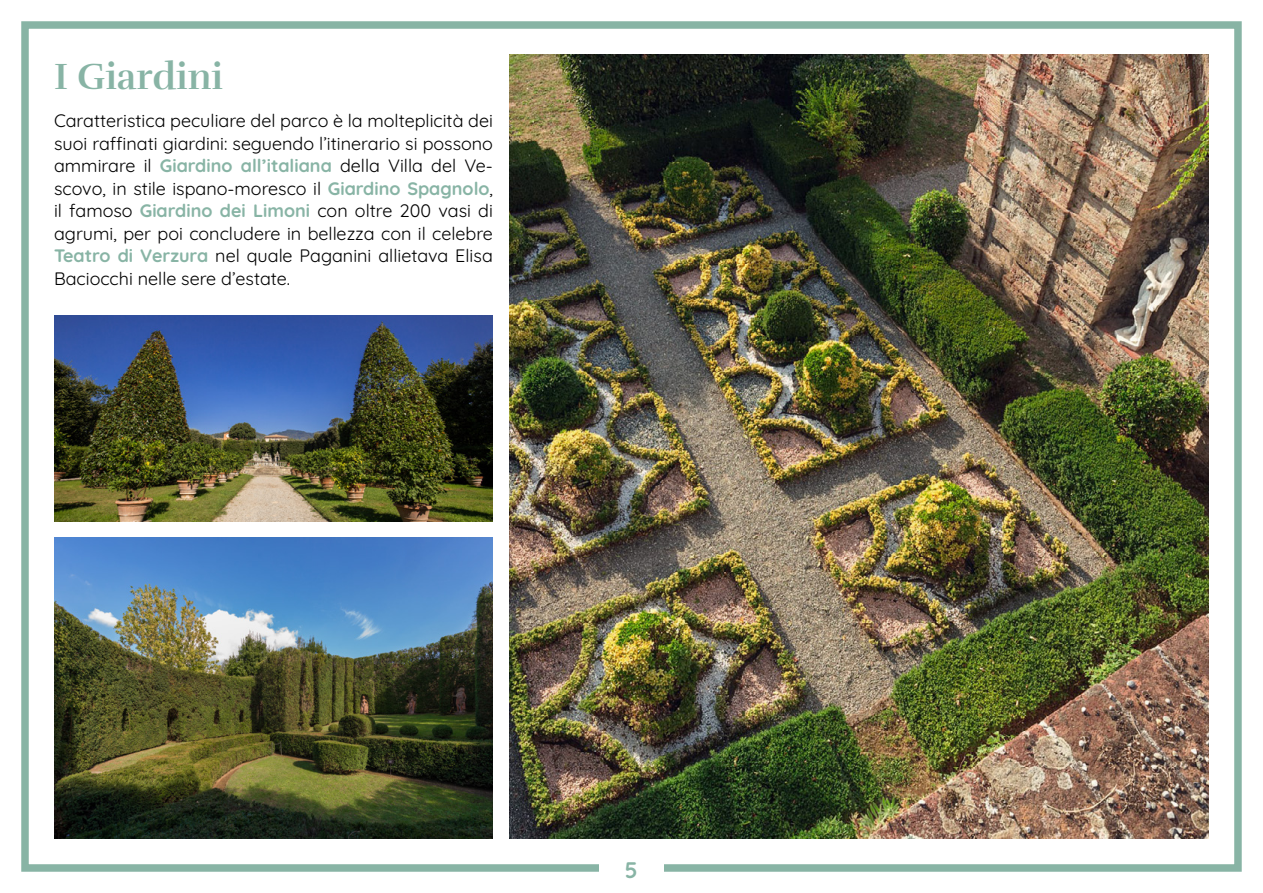
<style>
.page{position:relative;width:1263px;height:893px;background:#fff}
.page>*{position:absolute;margin:0;border:0;box-sizing:border-box;transform-origin:0 0}
.t1{font:700 37.5px "Rufina";color:#88b4a5}
.t2{font:700 22.5px "Quicksand";color:#88b4a5}
.t3{font:18px/22.5px "Quicksand";color:#000;text-align:justify}
.s1{font-weight:700;color:#88b4a5}
</style>
<div class="page">
<div style="left:21px;top:21px;width:1221px;height:851px;border:8px solid #88b4a5"></div>
<div style="left:599px;top:846px;width:65px;height:42px;background:#fff"></div>
<img style="left:54px;top:316px;width:439px;height:206px">
<img style="left:54px;top:538px;width:439px;height:301px">
<img style="left:509px;top:54px;width:700px;height:785px">
<h1 class="t1" style="left:54px;top:54px;width:171px">I Giardini</h1>
<p class="t3" style="left:54px;top:108px;width:440px">Caratteristica peculiare del parco è la molteplicità dei suoi raffinati giardini: seguendo l’itinerario si possono ammirare il <span class="s1">Giardino all’italiana</span> della Villa del Ve&shy;scovo, in stile ispano-moresco il <span class="s1">Giardino Spagnolo</span>, il famoso <span class="s1">Giardino dei Limoni</span> con oltre 200 vasi di agrumi, per poi concludere in bellezza con il celebre <span class="s1">Teatro di Verzura</span> nel quale Paganini allietava Elisa Baciocchi nelle sere d’estate.</p>
<p class="t2" style="left:625px;top:853px;width:15px">5</p>
</div>
